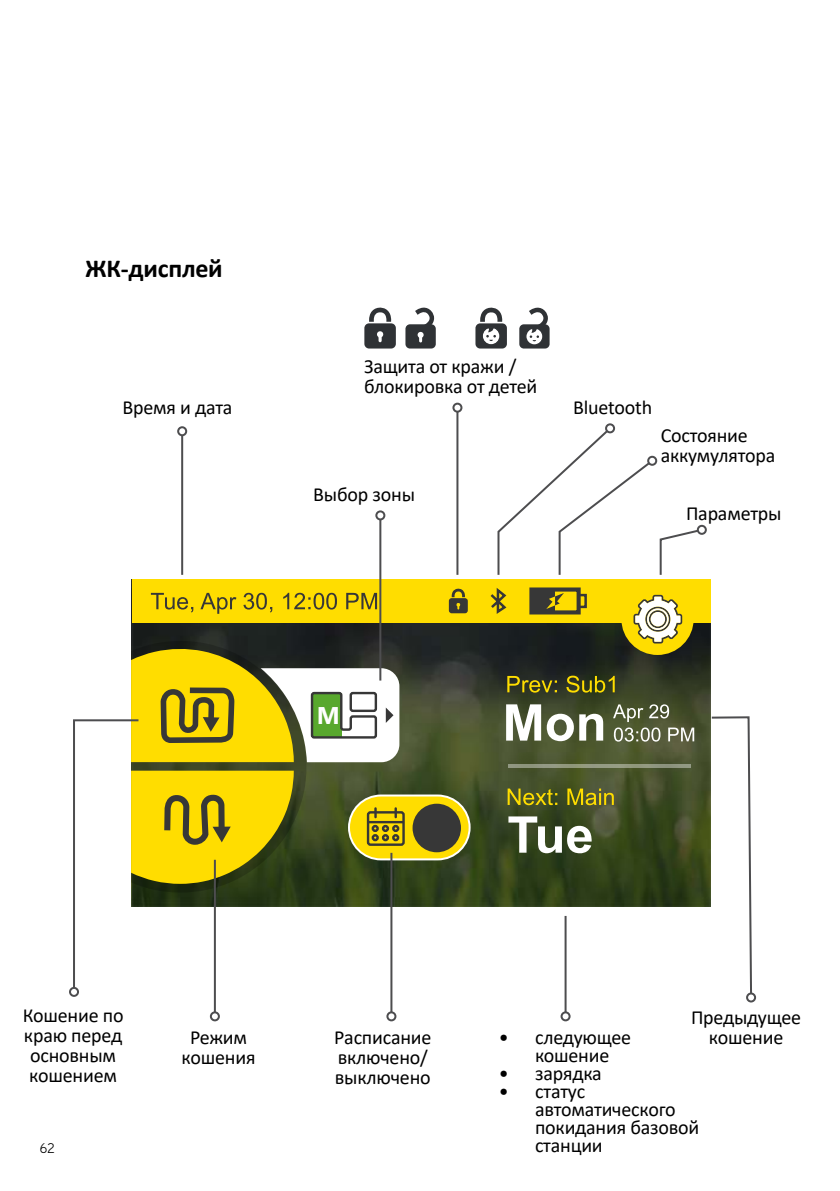
<style>
.page{position:relative;width:840px;height:1191px;background:#fff}
.page>*{position:absolute;margin:0;border:0;box-sizing:border-box;transform-origin:0 0}
.t1{font:700 26px "Calibri";letter-spacing:-.01em;color:#000}
.t2{font:700 24px "Segoe UI";color:#fff}
.t3{font:20px/20px "Calibri";letter-spacing:-.01em;color:#000}
.t4{font:14px "Aaux Next";color:#000}
</style>
<div class="page">
<svg style="left:132px;top:622px;width:578px;height:285px;background:#374124"></svg>
<div style="left:132px;top:579px;width:578px;height:43px;background:#fd0"></div>
<svg style="left:132px;top:640px;width:175px;height:8px"></svg>
<svg style="left:151px;top:593px;width:226px;height:21px"></svg>
<svg style="left:490px;top:588px;width:17px;height:26px"></svg>
<svg style="left:448px;top:588px;width:19px;height:25px"></svg>
<div style="left:577px;top:594px;width:9px;height:14px;border:2px solid #373737"></div>
<div style="left:529px;top:587px;width:51px;height:27px;border:4px solid #373737"></div>
<div style="left:531px;top:590px;width:23px;height:22px;background:#373737"></div>
<svg style="left:546px;top:593px;width:17px;height:16px"></svg>
<hr style="left:507px;top:764px;width:183px;height:4px;background:#919880">
<svg style="left:612px;top:704px;width:81px;height:37px;background:#6e7558"></svg>
<svg style="left:507px;top:675px;width:107px;height:17px;background:#605c19"></svg>
<svg style="left:506px;top:704px;width:97px;height:37px"></svg>
<svg style="left:507px;top:788px;width:106px;height:17px;background:#7c7a1e"></svg>
<svg style="left:508px;top:816px;width:83px;height:37px"></svg>
<div style="left:621px;top:582px;width:72px;height:73px;background:#fd0;border-radius:50%"></div>
<svg style="left:633px;top:595px;width:48px;height:48px"></svg>
<div style="left:349px;top:795px;width:120px;height:64px;background:#fd0;border-radius:32px"></div>
<div style="left:348px;top:794px;width:122px;height:66px;border:2px solid #fff;border-radius:32px"></div>
<div style="left:412px;top:803px;width:48px;height:49px;background:#373737;border-radius:50%"></div>
<div style="left:366px;top:811px;width:38px;height:35px;border:2px solid #373737;border-radius:2px"></div>
<hr style="left:368px;top:821px;width:35px;height:2px;background:#373737">
<hr style="left:456px;top:412px;width:2px;height:163px;background:#4d4d4f">
<div style="left:452px;top:403px;width:10px;height:10px;border:2px solid #4d4d4f;border-radius:50%"></div>
<hr style="left:564px;top:916px;width:2px;height:96px;background:#4d4d4f">
<div style="left:560px;top:1011px;width:10px;height:10px;border:2px solid #4d4d4f;border-radius:50%"></div>
<hr style="left:181px;top:435px;width:2px;height:140px;background:#4d4d4f">
<div style="left:177px;top:426px;width:10px;height:10px;border:2px solid #4d4d4f;border-radius:50%"></div>
<svg style="left:659px;top:528px;width:41px;height:47px"></svg>
<div style="left:696px;top:525px;width:10px;height:10px;border:2px solid #4d4d4f;border-radius:50%"></div>
<div style="left:604px;top:423px;width:10px;height:10px;border:2px solid #4d4d4f;border-radius:50%"></div>
<svg style="left:497px;top:428px;width:153px;height:147px"></svg>
<div style="left:646px;top:456px;width:10px;height:10px;border:2px solid #4d4d4f;border-radius:50%"></div>
<svg style="left:709px;top:715px;width:43px;height:277px"></svg>
<div style="left:745px;top:992px;width:10px;height:10px;border:2px solid #4d4d4f;border-radius:50%"></div>
<svg style="left:364px;top:307px;width:32px;height:42px"></svg>
<svg style="left:405px;top:307px;width:30px;height:42px"></svg>
<svg style="left:475px;top:307px;width:31px;height:42px"></svg>
<svg style="left:519px;top:307px;width:30px;height:42px"></svg>
<hr style="left:390px;top:853px;width:2px;height:159px;background:#4d4d4f">
<div style="left:386px;top:1011px;width:10px;height:10px;border:2px solid #4d4d4f;border-radius:50%"></div>
<svg style="left:73px;top:648px;width:326px;height:342px"></svg>
<div style="left:69px;top:987px;width:10px;height:10px;border:2px solid #4d4d4f;border-radius:50%"></div>
<hr style="left:214px;top:859px;width:2px;height:153px;background:#4d4d4f">
<div style="left:210px;top:1011px;width:10px;height:10px;border:2px solid #4d4d4f;border-radius:50%"></div>
<hr style="left:379px;top:519px;width:2px;height:161px;background:#4d4d4f">
<div style="left:375px;top:510px;width:10px;height:10px;border:2px solid #4d4d4f;border-radius:50%"></div>
<h1 class="t1" style="left:85px;top:250px;width:139px">ЖК-дисплей</h1>
<p class="t3" style="left:122px;top:397px;width:111px">Время и дата</p>
<p class="t3" style="left:364px;top:356px;width:175px">Защита от кражи / блокировка от детей</p>
<p class="t3" style="left:313px;top:484px;width:103px">Выбор зоны</p>
<p class="t3" style="left:573px;top:397px;width:80px">Bluetooth</p>
<p class="t3" style="left:660px;top:424px;width:116px">Состояние аккумулятора</p>
<p class="t3" style="left:685px;top:503px;width:97px">Параметры</p>
<p class="t2" style="left:316px;top:692px;width:25px">M</p>
<p class="t3" style="left:23px;top:1005px;width:102px;text-align:center">Кошение по краю перед основным кошением</p>
<p class="t4" style="left:40px;top:1139px;width:17px">62</p>
<p class="t3" style="left:181px;top:1027px;width:75px;text-align:center">Режим кошения</p>
<p class="t3" style="left:334px;top:1027px;width:99px">Расписание включено/ выключено</p>
<p class="t3" style="left:690px;top:1006px;width:112px">Предыдущее</p>
<p class="t3" style="left:498px;top:1027px;width:134px">• следующее</p>
<p class="t3" style="left:708px;top:1026px;width:76px">кошение</p>
<p class="t3" style="left:534px;top:1045px;width:76px">кошение</p>
<p class="t3" style="left:498px;top:1063px;width:104px">• зарядка</p>
<p class="t3" style="left:534px;top:1082px;width:166px;line-height:18px;text-indent:-36px">• статус автоматического покидания базовой станции</p>
</div>
